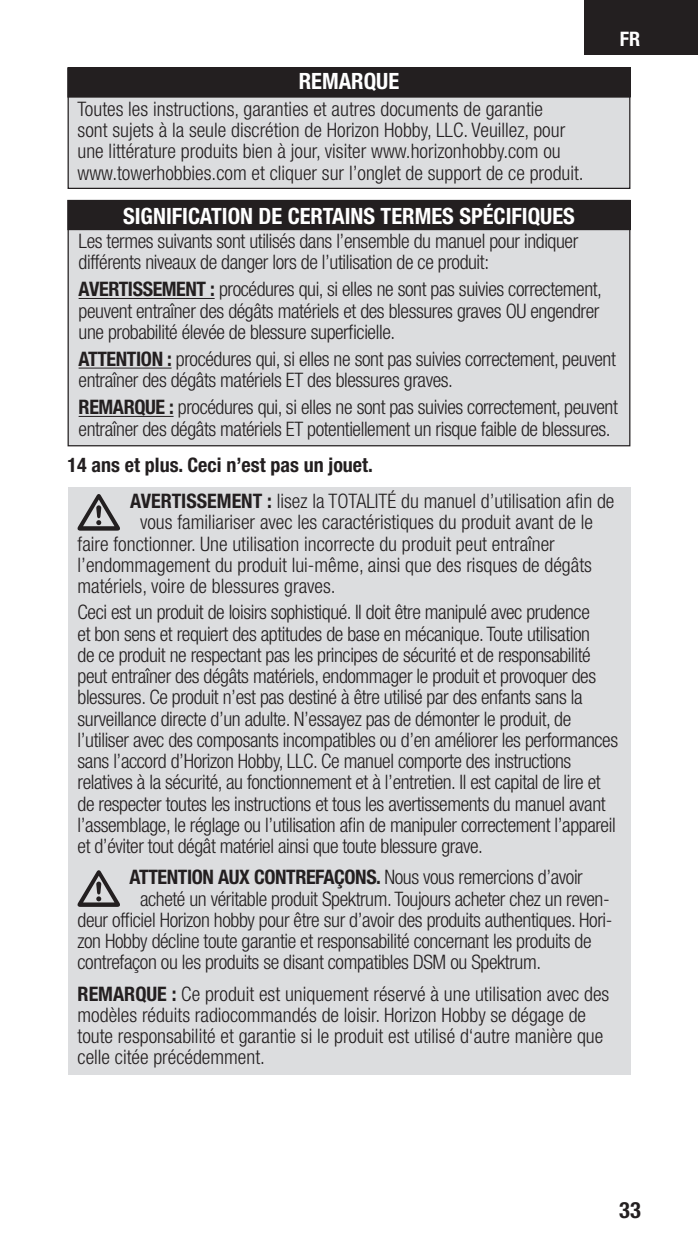
<style>
.page{position:relative;width:698px;height:1260px;background:#fff}
.page>*{position:absolute;margin:0;border:0;box-sizing:border-box;transform-origin:0 0}
.Table_Header{font:700 condensed 22.5px "Helvetica Neue LT Std";color:#fff}
.t1{font:700 condensed 22.5px "Helvetica Neue LT Std";color:#231f20}
.Body_-_SPM{font:300 condensed 20px/21.2px "Helvetica Neue LT Std";letter-spacing:-.02em;color:#231f20}
.Body_-_SPM-2{font:300 condensed 20px/21.2px "Helvetica Neue LT Std";color:#231f20}
.body{font:300 condensed 20px "Helvetica Neue LT Std";letter-spacing:-.02em;color:#231f20}
.body-2{font:700 condensed 20px "Helvetica Neue LT Std";letter-spacing:-.02em;color:#231f20}
.body-3{font:700 condensed 20px "Helvetica Neue LT Std";color:#231f20}
.t2{font:700 condensed 20px "Helvetica Neue LT Std";color:#fff}
.s1{font-weight:700}
.s2{font-weight:300}
</style>
<div class="page">
<div style="left:584px;top:0;width:114px;height:55px;background:#231f20"></div>
<div style="left:68px;top:68px;width:561px;height:120px;background:#dcdddf"></div>
<div style="left:68px;top:68px;width:562px;height:121px;border:1px solid #231f20"></div>
<div style="left:68px;top:201px;width:561px;height:245px;background:#dcdddf"></div>
<hr style="left:79px;top:298px;width:135px;height:1px;background:#231f20">
<hr style="left:79px;top:368px;width:92px;height:1px;background:#231f20">
<hr style="left:79px;top:416px;width:94px;height:1px;background:#231f20">
<div style="left:68px;top:488px;width:562px;height:587px;background:#dcdddf"></div>
<svg style="left:78px;top:494px;width:42px;height:37px"></svg>
<svg style="left:78px;top:870px;width:42px;height:37px"></svg>
<div style="left:68px;top:68px;width:562px;height:29px;background:#231f20"></div>
<div style="left:68px;top:200px;width:562px;height:30px;background:#231f20"></div>
<p class="Table_Header" style="left:299px;top:68px;width:102px">REMARQUE</p>
<p class="Body_-_SPM-2" style="left:78px;top:98px;width:507px">Toutes les instructions, garanties et autres documents de garantie<br>sont sujets à la seule discrétion de Horizon Hobby, LLC. Veuillez, pour une littérature produits bien à jour, visiter www.horizonhobby.com ou www.towerhobbies.com et cliquer sur l’onglet de support de ce produit.</p>
<p class="Table_Header" style="left:123px;top:202px;width:453px">SIGNIFICATION DE CERTAINS TERMES SPÉCIFIQUES</p>
<p class="t2" style="left:619px;top:27px;width:22px">FR</p>
<p class="Body_-_SPM" style="left:79px;top:230px;width:501px">Les termes suivants sont utilisés dans l’ensemble du manuel pour indiquer différents niveaux de danger lors de l’utilisation de ce produit:</p>
<p class="Body_-_SPM" style="left:79px;top:279px;width:525px"><span class="s1">AVERTISSEMENT :</span> procédures qui, si elles ne sont pas suivies correctement, peuvent entraîner des dégâts matériels et des blessures graves OU engendrer une probabilité élevée de blessure superficielle.</p>
<p class="Body_-_SPM" style="left:79px;top:348px;width:538px"><span class="s1">ATTENTION :</span> procédures qui, si elles ne sont pas suivies correctement, peuvent entraîner des dégâts matériels ET des blessures graves.</p>
<p class="Body_-_SPM" style="left:79px;top:397px;width:540px"><span class="s1">REMARQUE :</span> procédures qui, si elles ne sont pas suivies correctement, peuvent entraîner des dégâts matériels ET potentiellement un risque faible de blessures.</p>
<p class="body-3" style="left:68px;top:453px;width:307px">14 ans et plus. Ceci n’est pas un jouet.</p>
<p class="Body_-_SPM-2" style="left:130px;top:490px;width:486px"><span class="s1">AVERTISSEMENT :</span> lisez la TOTALITÉ du manuel d’utilisation afin de</p>
<p class="Body_-_SPM-2" style="left:140px;top:512px;width:454px">vous familiariser avec les caractéristiques du produit avant de le</p>
<p class="Body_-_SPM-2" style="left:78px;top:533px;width:478px">faire fonctionner. Une utilisation incorrecte du produit peut entraîner</p>
<p class="Body_-_SPM-2" style="left:78px;top:554px;width:516px">l’endommagement du produit lui-même, ainsi que des risques de dégâts</p>
<p class="Body_-_SPM-2" style="left:78px;top:575px;width:259px">matériels, voire de blessures graves.</p>
<p class="Body_-_SPM" style="left:78px;top:602px;width:542px">Ceci est un produit de loisirs sophistiqué. Il doit être manipulé avec prudence<br>et bon sens et requiert des aptitudes de base en mécanique. Toute utilisation<br>de ce produit ne respectant pas les principes de sécurité et de responsabilité peut entraîner des dégâts matériels, endommager le produit et provoquer des blessures. Ce produit n’est pas destiné à être utilisé par des enfants sans la surveillance directe d’un adulte. N’essayez pas de démonter le produit, de l’utiliser avec des composants incompatibles ou d’en améliorer les performances sans l’accord d’Horizon Hobby, LLC. Ce manuel comporte des instructions relatives à la sécurité, au fonctionnement et à l’entretien. Il est capital de lire et de respecter toutes les instructions et tous les avertissements du manuel avant l’assemblage, le réglage ou l’utilisation afin de manipuler correctement l’appareil et d’éviter tout dégât matériel ainsi que toute blessure grave.</p>
<p class="body-2" style="left:130px;top:865px;width:454px">ATTENTION AUX CONTREFAÇONS. <span class="s2">Nous vous remercions d’avoir</span></p>
<p class="body" style="left:140px;top:887px;width:471px">acheté un véritable produit Spektrum. Toujours acheter chez un reven-</p>
<p class="body" style="left:78px;top:908px;width:536px">deur officiel Horizon hobby pour être sur d’avoir des produits authentiques. Hori-</p>
<p class="body" style="left:78px;top:930px;width:515px">zon Hobby décline toute garantie et responsabilité concernant les produits de</p>
<p class="body" style="left:78px;top:951px;width:465px">contrefaçon ou les produits se disant compatibles DSM ou Spektrum.</p>
<p class="Body_-_SPM-2" style="left:78px;top:983px;width:533px"><span class="s1">REMARQUE :</span> Ce produit est uniquement réservé à une utilisation avec des modèles réduits radiocommandés de loisir. Horizon Hobby se dégage de toute responsabilité et garantie si le produit est utilisé d‘autre manière que celle citée précédemment.</p>
<p class="t1" style="left:619px;top:1196px;width:23px">33</p>
</div>
